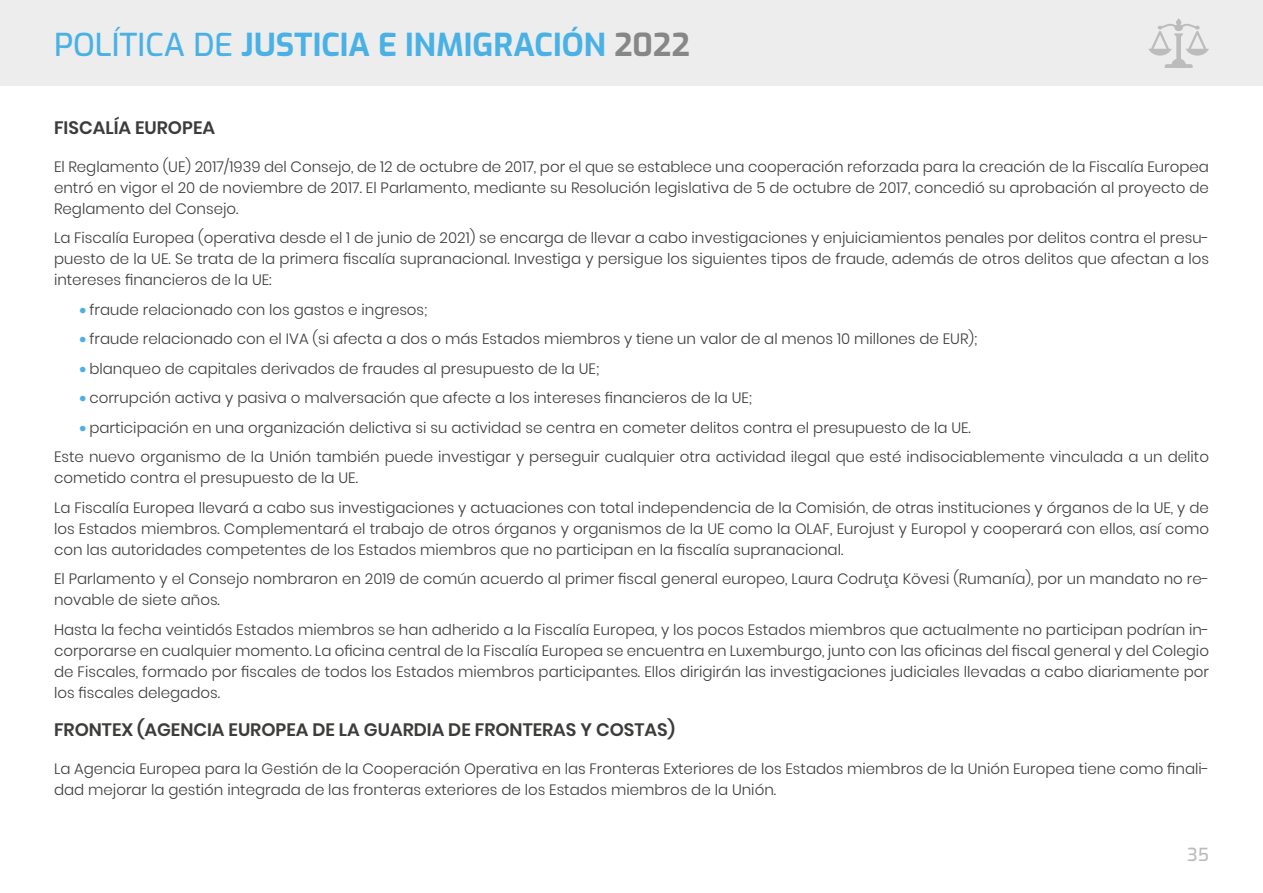
<style>
.page{position:relative;width:1263px;height:893px;background:#fff}
.page>*{position:absolute;margin:0;border:0;box-sizing:border-box;transform-origin:0 0}
.t1{font:700 31.5px "Exo";color:#49b1e5}
.t2{font:600 18px "Poppins";color:#3c3c3b}
.t3{font:500 18px "Exo";color:#bcbcbc}
.t4{font:300 15px/21px "Poppins";color:#3c3c3b}
.s1{font-weight:500}
.s2{color:#878787}
.s3{font-family:"Aleo";font-weight:400;color:#49b1e5}
</style>
<div class="page">
<div style="left:0;top:0;width:1263px;height:85px;background:#ededed"></div>
<svg style="left:1148px;top:18px;width:61px;height:50px"></svg>
<h1 class="t1" style="left:54px;top:22px;width:637px"><span class="s1">POLÍTICA DE</span> JUSTICIA E INMIGRACIÓN <span class="s2">2022</span></h1>
<p class="t2" style="left:54px;top:117px;width:163px">FISCALÍA EUROPEA</p>
<p class="t4" style="left:54px;top:156px;width:1156px;text-align:justify">El Reglamento (UE) 2017/1939 del Consejo, de 12 de octubre de 2017, por el que se establece una cooperación reforzada para la creación de la Fiscalía Europea entró en vigor el 20 de noviembre de 2017. El Parlamento, mediante su Resolución legislativa de 5 de octubre de 2017, concedió su aprobación al proyecto de Reglamento del Consejo.</p>
<p class="t4" style="left:54px;top:228px;width:1157px;text-align:justify">La Fiscalía Europea (operativa desde el 1 de junio de 2021) se encarga de llevar a cabo investigaciones y enjuiciamientos penales por delitos contra el presu&shy;puesto de la UE. Se trata de la primera fiscalía supranacional. Investiga y persigue los siguientes tipos de fraude, además de otros delitos que afectan a los intereses financieros de la UE:</p>
<p class="t4" style="left:80px;top:299px;width:349px"><span class="s3">•</span> fraude relacionado con los gastos e ingresos;</p>
<p class="t4" style="left:80px;top:329px;width:899px"><span class="s3">•</span> fraude relacionado con el IVA (si afecta a dos o más Estados miembros y tiene un valor de al menos 10 millones de EUR);</p>
<p class="t4" style="left:80px;top:358px;width:521px"><span class="s3">•</span> blanqueo de capitales derivados de fraudes al presupuesto de la UE;</p>
<p class="t4" style="left:80px;top:388px;width:674px"><span class="s3">•</span> corrupción activa y pasiva o malversación que afecte a los intereses financieros de la UE;</p>
<p class="t4" style="left:54px;top:413px;width:1156px;line-height:29.5px;text-indent:26px"><span class="s3">•</span> participación en una organización delictiva si su actividad se centra en cometer delitos contra el presupuesto de la UE.<br>Este nuevo organismo de la Unión también puede investigar y perseguir cualquier otra actividad ilegal que esté indisociablemente vinculada a un delito</p>
<p class="t4" style="left:54px;top:463px;width:1156px;line-height:29.5px">cometido contra el presupuesto de la UE.<br>La Fiscalía Europea llevará a cabo sus investigaciones y actuaciones con total independencia de la Comisión, de otras instituciones y órganos de la UE, y de</p>
<p class="t4" style="left:54px;top:518px;width:1156px">los Estados miembros. Complementará el trabajo de otros órganos y organismos de la UE como la OLAF, Eurojust y Europol y cooperará con ellos, así como con las autoridades competentes de los Estados miembros que no participan en la fiscalía supranacional.</p>
<p class="t4" style="left:54px;top:569px;width:1157px">El Parlamento y el Consejo nombraron en 2019 de común acuerdo al primer fiscal general europeo, Laura Codruţa Kövesi (Rumanía), por un mandato no re&shy;novable de siete años.</p>
<p class="t4" style="left:54px;top:619px;width:1157px;text-align:justify">Hasta la fecha veintidós Estados miembros se han adherido a la Fiscalía Europea, y los pocos Estados miembros que actualmente no participan podrían in&shy;corporarse en cualquier momento. La oficina central de la Fiscalía Europea se encuentra en Luxemburgo, junto con las oficinas del fiscal general y del Colegio de Fiscales, formado por fiscales de todos los Estados miembros participantes. Ellos dirigirán las investigaciones judiciales llevadas a cabo diariamente por los fiscales delegados.</p>
<p class="t2" style="left:54px;top:719px;width:623px">FRONTEX (AGENCIA EUROPEA DE LA GUARDIA DE FRONTERAS Y COSTAS)</p>
<p class="t4" style="left:54px;top:758px;width:1157px">La Agencia Europea para la Gestión de la Cooperación Operativa en las Fronteras Exteriores de los Estados miembros de la Unión Europea tiene como finali&shy;dad mejorar la gestión integrada de las fronteras exteriores de los Estados miembros de la Unión.</p>
<p class="t3" style="left:1187px;top:841px;width:23px">35</p>
</div>
